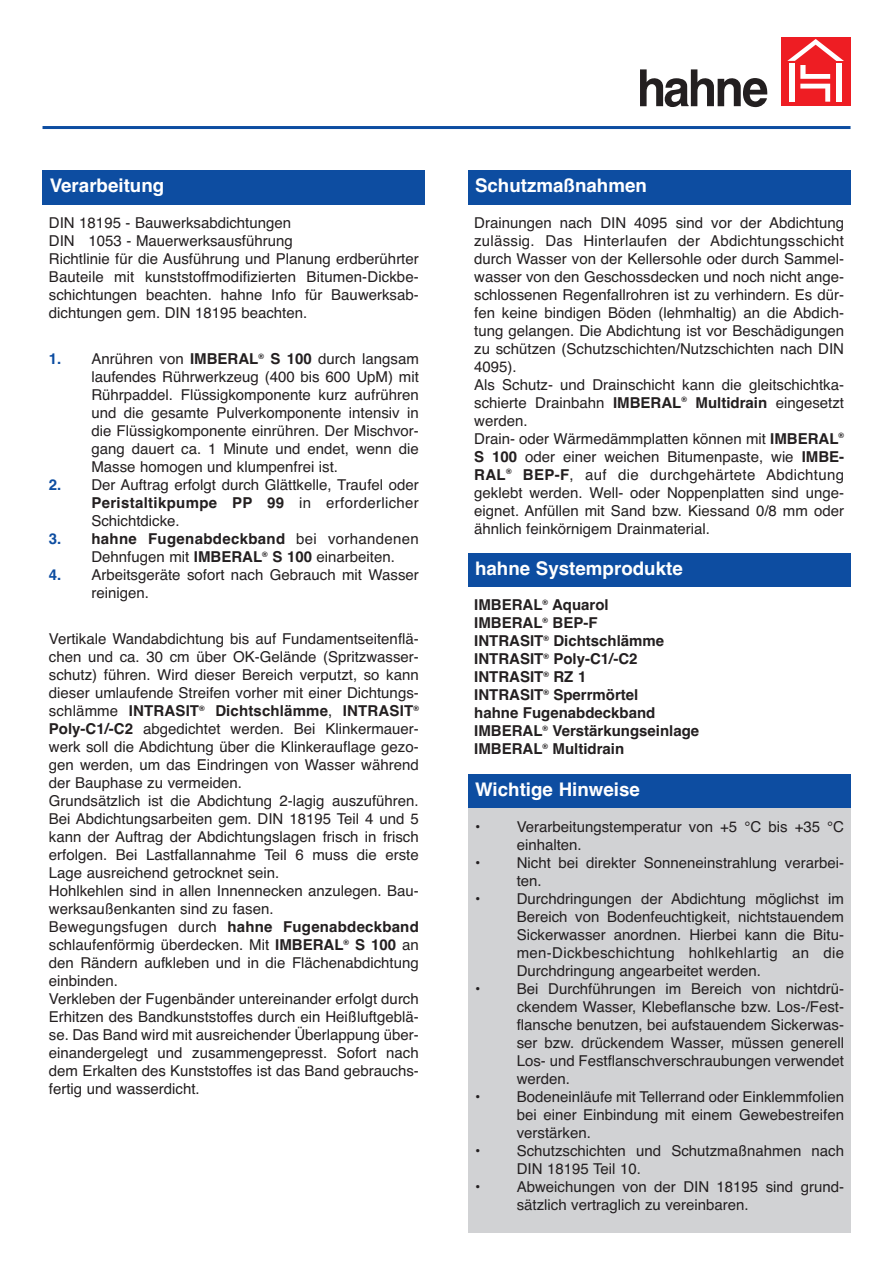
<style>
.page{position:relative;width:893px;height:1263px;background:#fff}
.page>*{position:absolute;margin:0;border:0;box-sizing:border-box;transform-origin:0 0}
.t1{font:700 18.75px "Helvetica";color:#fff}
.t2{font:15px/18px "Helvetica";color:#231f20}
.t3{font:700 15px/18px "Helvetica";color:#231f20}
.t4{font:700 15px "Helvetica";color:#0d4da1}
.s1{font-weight:700}
</style>
<div class="page">
<div style="left:510px;top:808px;width:340px;height:425px;background:#d1d2d4"></div>
<div style="left:468px;top:808px;width:42px;height:425px;background:#d1d2d4"></div>
<div style="left:468px;top:774px;width:382px;height:34px;background:#0d4da1"></div>
<div style="left:468px;top:553px;width:382px;height:34px;background:#0d4da1"></div>
<div style="left:468px;top:170px;width:382px;height:34px;background:#0d4da1"></div>
<hr style="left:43px;top:126px;width:807px;height:3px;background:#0d4da1">
<div style="left:781px;top:37px;width:69px;height:69px;background:#ee1d23"></div>
<svg style="left:787px;top:39px;width:57px;height:63px"></svg>
<div style="left:789px;top:64px;width:6px;height:38px;background:#fff"></div>
<div style="left:836px;top:63px;width:6px;height:39px;background:#fff"></div>
<svg style="left:640px;top:69px;width:127px;height:38px"></svg>
<div style="left:43px;top:170px;width:382px;height:34px;background:#0d4da1"></div>
<p class="t1" style="left:50px;top:178px;width:116px">Verarbeitung</p>
<p class="t2" style="left:49px;top:215px;width:371px">DIN 18195 - Bauwerksabdichtungen<br>DIN 1053 - Mauerwerksausführung<br>Richtlinie für die Ausführung und Planung erdberührter Bauteile mit kunststoffmodifizierten Bitumen-Dickbe&shy;schichtungen beachten. hahne Info für Bauwerksab&shy;dichtungen gem. DIN 18195 beachten.</p>
<p class="t4" style="left:49px;top:353px;width:14px">1.</p>
<p class="t4" style="left:49px;top:479px;width:14px">2.</p>
<p class="t4" style="left:49px;top:533px;width:14px">3.</p>
<p class="t4" style="left:49px;top:569px;width:14px">4.</p>
<p class="t2" style="left:91px;top:351px;width:329px">Anrühren von <span class="s1">IMBERAL</span><sup>®</sup> <span class="s1">S 100</span> durch langsam laufendes Rührwerkzeug (400 bis 600 UpM) mit Rührpaddel. Flüssigkomponente kurz aufrühren und die gesamte Pulverkomponente intensiv in die Flüssigkomponente einrühren. Der Mischvor&shy;gang dauert ca. 1 Minute und endet, wenn die Masse homogen und klumpenfrei ist.<br>Der Auftrag erfolgt durch Glättkelle, Traufel oder <span class="s1">Peristaltikpumpe PP 99</span> in erforderlicher Schichtdicke.<br><span class="s1">hahne Fugenabdeckband</span> bei vorhandenen Dehnfugen mit <span class="s1">IMBERAL</span><sup>®</sup> <span class="s1">S 100</span> einarbeiten.<br>Arbeitsgeräte sofort nach Gebrauch mit Wasser reinigen.</p>
<p class="t2" style="left:49px;top:632px;width:371px">Vertikale Wandabdichtung bis auf Fundamentseitenflä&shy;chen und ca. 30 cm über OK-Gelände (Spritzwasser&shy;schutz) führen. Wird dieser Bereich verputzt, so kann dieser umlaufende Streifen vorher mit einer Dichtungs&shy;schlämme <span class="s1">INTRASIT</span><sup>®</sup> <span class="s1">Dichtschlämme</span>, <span class="s1">INTRASIT</span><sup>® </sup><span class="s1">Poly-C1/-C2</span> abgedichtet werden. Bei Klinkermauer&shy;werk soll die Abdichtung über die Klinkerauflage gezo&shy;gen werden, um das Eindringen von Wasser während der Bauphase zu vermeiden.<br>Grundsätzlich ist die Abdichtung 2-lagig auszuführen.<br>Bei Abdichtungsarbeiten gem. DIN 18195 Teil 4 und 5 kann der Auftrag der Abdichtungslagen frisch in frisch erfolgen. Bei Lastfallannahme Teil 6 muss die erste Lage ausreichend getrocknet sein.<br>Hohlkehlen sind in allen Innennecken anzulegen. Bau&shy;werksaußenkanten sind zu fasen.<br>Bewegungsfugen durch <span class="s1">hahne Fugenabdeckband </span>schlaufenförmig überdecken. Mit <span class="s1">IMBERAL</span><sup>®</sup> <span class="s1">S 100</span> an den Rändern aufkleben und in die Flächenabdichtung einbinden.<br>Verkleben der Fugenbänder untereinander erfolgt durch Erhitzen des Bandkunststoffes durch ein Heißluftgeblä&shy;se. Das Band wird mit ausreichender Überlappung über&shy;einandergelegt und zusammengepresst. Sofort nach dem Erkalten des Kunststoffes ist das Band gebrauchs&shy;fertig und wasserdicht.</p>
<p class="t1" style="left:475px;top:178px;width:173px">Schutzmaßnahmen</p>
<p class="t2" style="left:474px;top:215px;width:371px">Drainungen nach DIN 4095 sind vor der Abdichtung zulässig. Das Hinterlaufen der Abdichtungsschicht durch Wasser von der Kellersohle oder durch Sammel&shy;wasser von den Geschossdecken und noch nicht ange&shy;schlossenen Regenfallrohren ist zu verhindern. Es dür&shy;fen keine bindigen Böden (lehmhaltig) an die Abdich&shy;tung gelangen. Die Abdichtung ist vor Beschädigungen zu schützen (Schutzschichten/Nutzschichten nach DIN 4095).<br>Als Schutz- und Drainschicht kann die gleitschichtka&shy;schierte Drainbahn <span class="s1">IMBERAL</span><sup>®</sup> <span class="s1">Multidrain</span> eingesetzt werden.<br>Drain- oder Wärmedämmplatten können mit <span class="s1">IMBERAL</span><sup>® </sup><span class="s1">S 100</span> oder einer weichen Bitumenpaste, wie <span class="s1">IMBE-RAL</span><sup>®</sup> <span class="s1">BEP-F</span>, auf die durchgehärtete Abdichtung geklebt werden. Well- oder Noppenplatten sind unge&shy;eignet. Anfüllen mit Sand bzw. Kiessand 0/8 mm oder ähnlich feinkörnigem Drainmaterial.</p>
<p class="t1" style="left:475px;top:561px;width:209px">hahne Systemprodukte</p>
<p class="t3" style="left:474px;top:598px;width:227px">IMBERAL<sup>®</sup> Aquarol<br>IMBERAL<sup>®</sup> BEP-F<br>INTRASIT<sup>®</sup> Dichtschlämme<br>INTRASIT<sup>®</sup> Poly-C1/-C2<br>INTRASIT<sup>®</sup> RZ 1<br>INTRASIT<sup>®</sup> Sperrmörtel<br>hahne Fugenabdeckband<br>IMBERAL<sup>®</sup> Verstärkungseinlage<br>IMBERAL<sup>®</sup> Multidrain</p>
<p class="t1" style="left:475px;top:782px;width:166px">Wichtige Hinweise</p>
<p class="t3" style="left:474px;top:819px;width:7px">•</p>
<p class="t3" style="left:474px;top:855px;width:7px">•</p>
<p class="t3" style="left:474px;top:891px;width:7px">•</p>
<p class="t3" style="left:474px;top:981px;width:7px">•</p>
<p class="t3" style="left:474px;top:1089px;width:7px">•</p>
<p class="t3" style="left:474px;top:1143px;width:7px">•</p>
<p class="t3" style="left:474px;top:1179px;width:7px">•</p>
<p class="t2" style="left:517px;top:819px;width:329px">Verarbeitungstemperatur von +5 °C bis +35 °C einhalten.<br>Nicht bei direkter Sonneneinstrahlung verarbei&shy;ten.<br>Durchdringungen der Abdichtung möglichst im Bereich von Bodenfeuchtigkeit, nichtstauendem Sickerwasser anordnen. Hierbei kann die Bitu&shy;men-Dickbeschichtung hohlkehlartig an die Durchdringung angearbeitet werden.<br>Bei Durchführungen im Bereich von nichtdrü&shy;ckendem Wasser, Klebeflansche bzw. Los-/Fest&shy;flansche benutzen, bei aufstauendem Sickerwas&shy;ser bzw. drückendem Wasser, müssen generell Los- und Festflanschverschraubungen verwendet werden.<br>Bodeneinläufe mit Tellerrand oder Einklemmfolien bei einer Einbindung mit einem Gewebestreifen verstärken.<br>Schutzschichten und Schutzmaßnahmen nach DIN 18195 Teil 10.<br>Abweichungen von der DIN 18195 sind grund&shy;sätzlich vertraglich zu vereinbaren.</p>
</div>
